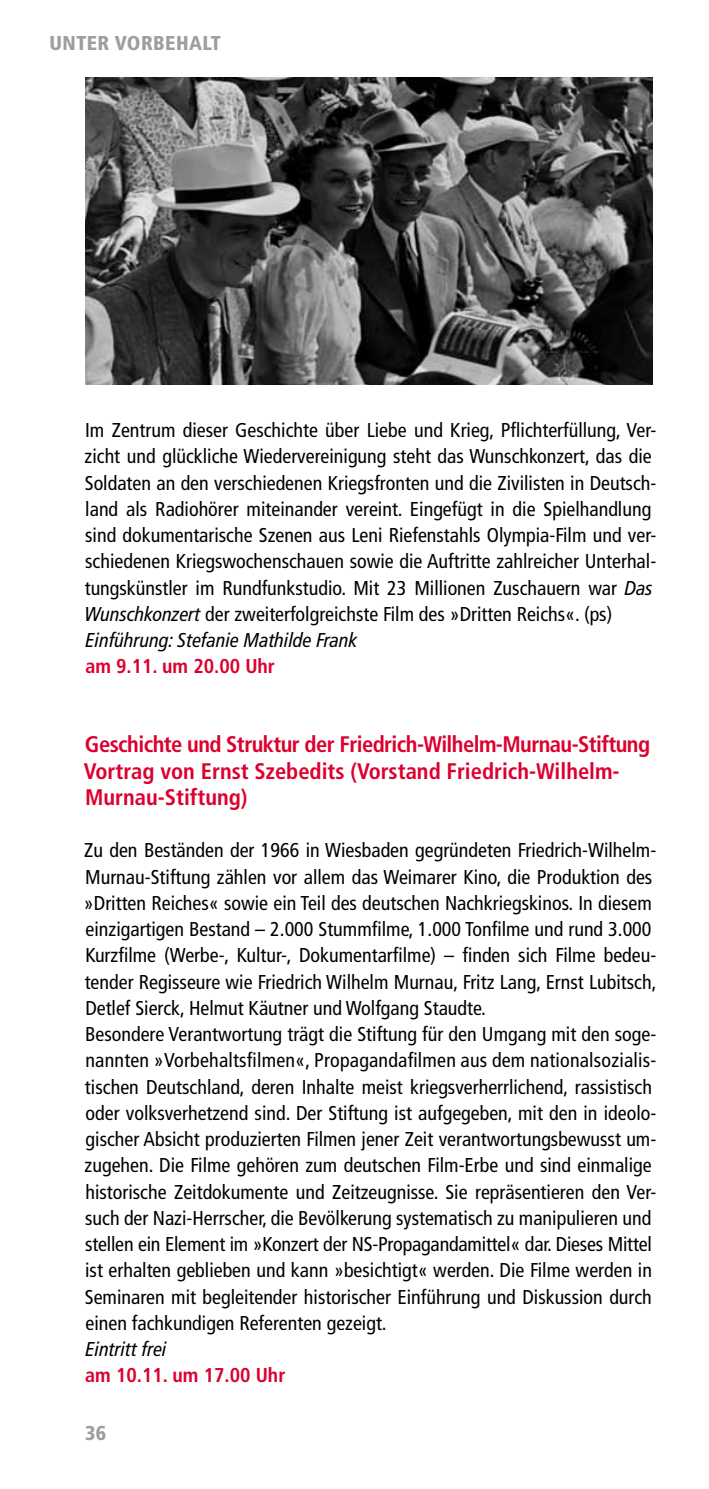
<style>
.page{position:relative;width:709px;height:1489px;background:#fff}
.page>*{position:absolute;margin:0;border:0;box-sizing:border-box;transform-origin:0 0}
.t1{font:700 condensed 22.5px/26.2px "Frutiger LT Com";letter-spacing:-.01em;color:#dc002e}
.t2{font:condensed 20px/26.2px "Frutiger LT Com";color:#000}
.t3{font:700 condensed 20px "Frutiger LT Com";color:#dc002e}
.t4{font:900 condensed 20px "Frutiger LT Com";letter-spacing:.02em;color:#9c9e9f}
.t5{font:italic condensed 20px "Frutiger LT Com";color:#000}
.s1{font-style:italic}
</style>
<div class="page">
<img style="left:85px;top:78px;width:567px;height:306px">
<p class="t4" style="left:50px;top:31px;width:173px">UNTER VORBEHALT</p>
<p class="t2" style="left:85px;top:417px;width:573px">Im Zentrum dieser Geschichte über Liebe und Krieg, Pflichterfüllung, Ver&shy;zicht und glückliche Wiedervereinigung steht das Wunschkonzert, das die Soldaten an den verschiedenen Kriegsfronten und die Zivilisten in Deutsch&shy;land als Radiohörer miteinander vereint. Eingefügt in die Spielhandlung sind dokumentarische Szenen aus Leni Riefenstahls Olympia-Film und ver&shy;schiedenen Kriegswochenschauen sowie die Auftritte zahlreicher Unterhal&shy;tungskünstler im Rundfunkstudio. Mit 23 Millionen Zuschauern war <span class="s1">Das Wunschkonzert</span> der zweiterfolgreichste Film des »Dritten Reichs«. (ps)<br><span class="s1">Einführung: Stefanie Mathilde Frank</span></p>
<p class="t3" style="left:85px;top:654px;width:191px">am 9.11. um 20.00 Uhr</p>
<p class="t1" style="left:84px;top:731px;width:568px">Geschichte und Struktur der Friedrich-Wilhelm-Murnau-Stiftung<br>Vortrag von Ernst Szebedits (Vorstand Friedrich-Wilhelm-<br>Murnau-Stiftung)</p>
<p class="t2" style="left:84px;top:837px;width:574px">Zu den Beständen der 1966 in Wiesbaden gegründeten Friedrich-Wilhelm-Murnau-Stiftung zählen vor allem das Weimarer Kino, die Produktion des »Dritten Reiches« sowie ein Teil des deutschen Nachkriegskinos. In diesem einzigartigen Bestand – 2.000 Stummfilme, 1.000 Tonfilme und rund 3.000<br>Kurzfilme (Werbe-, Kultur-, Dokumentarfilme) – finden sich Filme bedeu&shy;tender Regisseure wie Friedrich Wilhelm Murnau, Fritz Lang, Ernst Lubitsch, Detlef Sierck, Helmut Käutner und Wolfgang Staudte.<br>Besondere Verantwortung trägt die Stiftung für den Umgang mit den soge&shy;nannten »Vorbehaltsfilmen«, Propagandafilmen aus dem nationalsozialis&shy;tischen Deutschland, deren Inhalte meist kriegsverherrlichend, rassistisch oder volksverhetzend sind. Der Stiftung ist aufgegeben, mit den in ideolo&shy;gischer Absicht produzierten Filmen jener Zeit verantwortungsbewusst um&shy;zugehen. Die Filme gehören zum deutschen Film-Erbe und sind einmalige historische Zeitdokumente und Zeitzeugnisse. Sie repräsentieren den Ver&shy;such der Nazi-Herrscher, die Bevölkerung systematisch zu manipulieren und stellen ein Element im »Konzert der NS-Propagandamittel« dar. Dieses Mittel ist erhalten geblieben und kann »besichtigt« werden. Die Filme werden in Seminaren mit begleitender historischer Einführung und Diskussion durch einen fachkundigen Referenten gezeigt.</p>
<p class="t5" style="left:86px;top:1337px;width:83px">Eintritt frei</p>
<p class="t3" style="left:85px;top:1363px;width:202px">am 10.11. um 17.00 Uhr</p>
<p class="t4" style="left:85px;top:1420px;width:23px">36</p>
</div>
